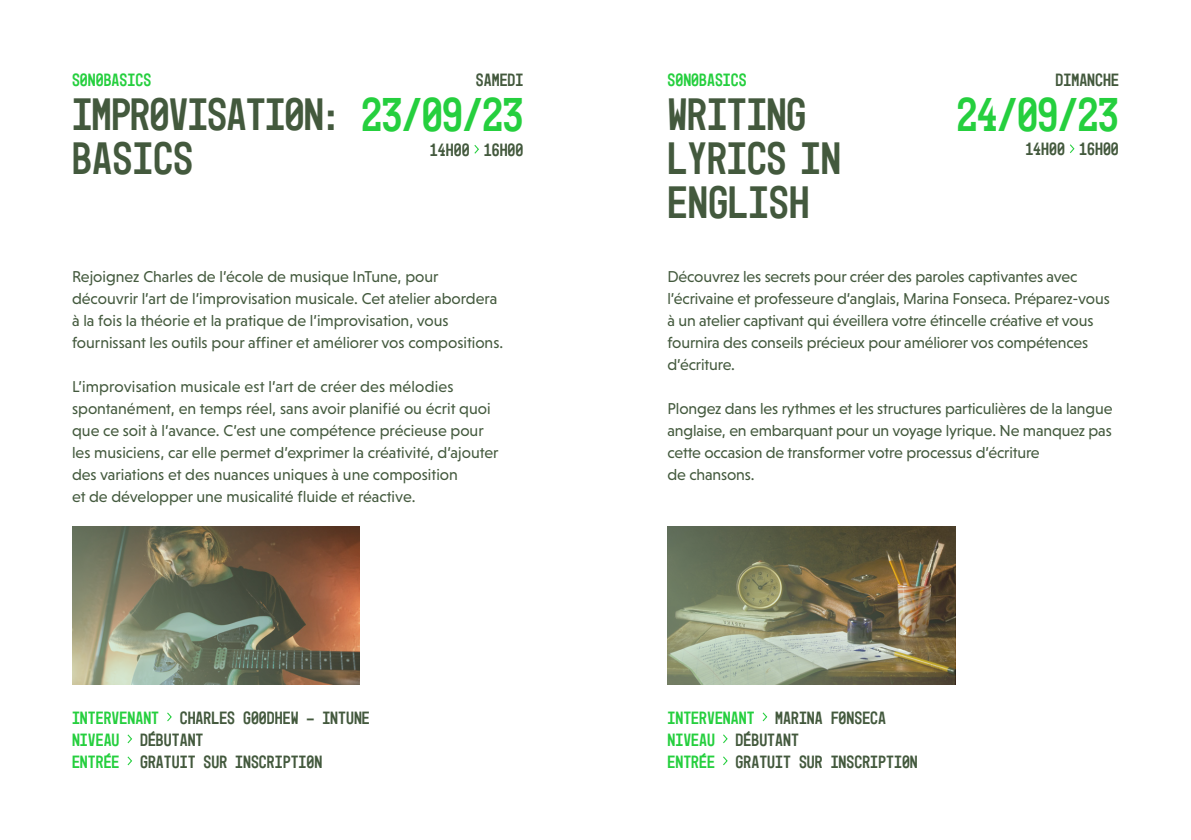
<style>
.page{position:relative;width:1191px;height:840px;background:#fff}
.page>*{position:absolute;margin:0;border:0;box-sizing:border-box;transform-origin:0 0}
.t1{font:48px "Mono 45 Headline Sonotron Reg Accent Variant";color:#25cf3e}
.t2{font:46px/44px "Mono 45 Headline Sonotron Reg Accent Variant";letter-spacing:-.01em;color:#43593d}
.t3{font:18px/22px "Mono 45 Headline Sonotron Reg Accent Variant";color:#43593d}
.t4{font:18px "Mono 45 Headline Sonotron Reg Accent Variant";color:#25cf3e}
.t5{font:16px/22px "Niveau Grotesk";letter-spacing:-.01em;color:#43593d}
.s1{font-size:48px;color:#25cf3e}
.s2{color:#25cf3e}
</style>
<div class="page">
<svg style="left:762px;top:712px;width:6px;height:10px"></svg>
<svg style="left:723px;top:734px;width:5px;height:10px"></svg>
<svg style="left:723px;top:756px;width:5px;height:10px"></svg>
<svg style="left:167px;top:712px;width:5px;height:10px"></svg>
<svg style="left:127px;top:734px;width:5px;height:10px"></svg>
<svg style="left:127px;top:756px;width:5px;height:10px"></svg>
<img style="left:667px;top:526px;width:288px;height:158px">
<img style="left:72px;top:526px;width:287px;height:158px">
<svg style="left:474px;top:145px;width:5px;height:9px"></svg>
<svg style="left:1070px;top:144px;width:5px;height:9px"></svg>
<p class="t3" style="left:476px;top:69px;width:49px">SAMEDI</p>
<p class="t3" style="left:1055px;top:69px;width:65px">DIMANCHE</p>
<p class="t4" style="left:72px;top:69px;width:81px">SONOBASICS</p>
<h2 class="t2" style="left:72px;top:93px;width:453px">IMPROVISATION: <span class="s1">23/09/23<br></span>BASICS</h2>
<p class="t4" style="left:667px;top:69px;width:81px">SONOBASICS</p>
<h2 class="t2" style="left:667px;top:93px;width:175px">WRITING<br>LYRICS IN<br>ENGLISH</h2>
<h1 class="t1" style="left:956px;top:86px;width:164px">24/09/23</h1>
<p class="t3" style="left:1025px;top:138px;width:95px">14H00 16H00</p>
<p class="t3" style="left:430px;top:138px;width:95px">14H00 16H00</p>
<p class="t5" style="left:72px;top:265px;width:433px">Rejoignez Charles de l’école de musique InTune, pour découvrir l’art de l’improvisation musicale. Cet atelier abordera à la fois la théorie et la pratique de l’improvisation, vous fournissant les outils pour affiner et améliorer vos compositions.</p>
<p class="t5" style="left:72px;top:375px;width:428px">L’improvisation musicale est l’art de créer des mélodies spontanément, en temps réel, sans avoir planifié ou écrit quoi que ce soit à l’avance. C’est une compétence précieuse pour les musiciens, car elle permet d’exprimer la créativité, d’ajouter des variations et des nuances uniques à une composition<br>et de développer une musicalité fluide et réactive.</p>
<p class="t3" style="left:72px;top:706px;width:299px"><span class="s2">INTERVENANT</span> CHARLES GOODHEW - INTUNE<br><span class="s2">NIVEAU</span> DÉBUTANT<br><span class="s2">ENTRÉE</span> GRATUIT SUR INSCRIPTION</p>
<p class="t5" style="left:667px;top:265px;width:444px">Découvrez les secrets pour créer des paroles captivantes avec l’écrivaine et professeure d’anglais, Marina Fonseca. Préparez-vous à un atelier captivant qui éveillera votre étincelle créative et vous fournira des conseils précieux pour améliorer vos compétences d’écriture.</p>
<p class="t5" style="left:667px;top:397px;width:446px">Plongez dans les rythmes et les structures particulières de la langue anglaise, en embarquant pour un voyage lyrique. Ne manquez pas cette occasion de transformer votre processus d’écriture<br>de chansons.</p>
<p class="t3" style="left:667px;top:706px;width:252px"><span class="s2">INTERVENANT</span> MARINA FONSECA<br><span class="s2">NIVEAU</span> DÉBUTANT<br><span class="s2">ENTRÉE</span> GRATUIT SUR INSCRIPTION</p>
</div>
